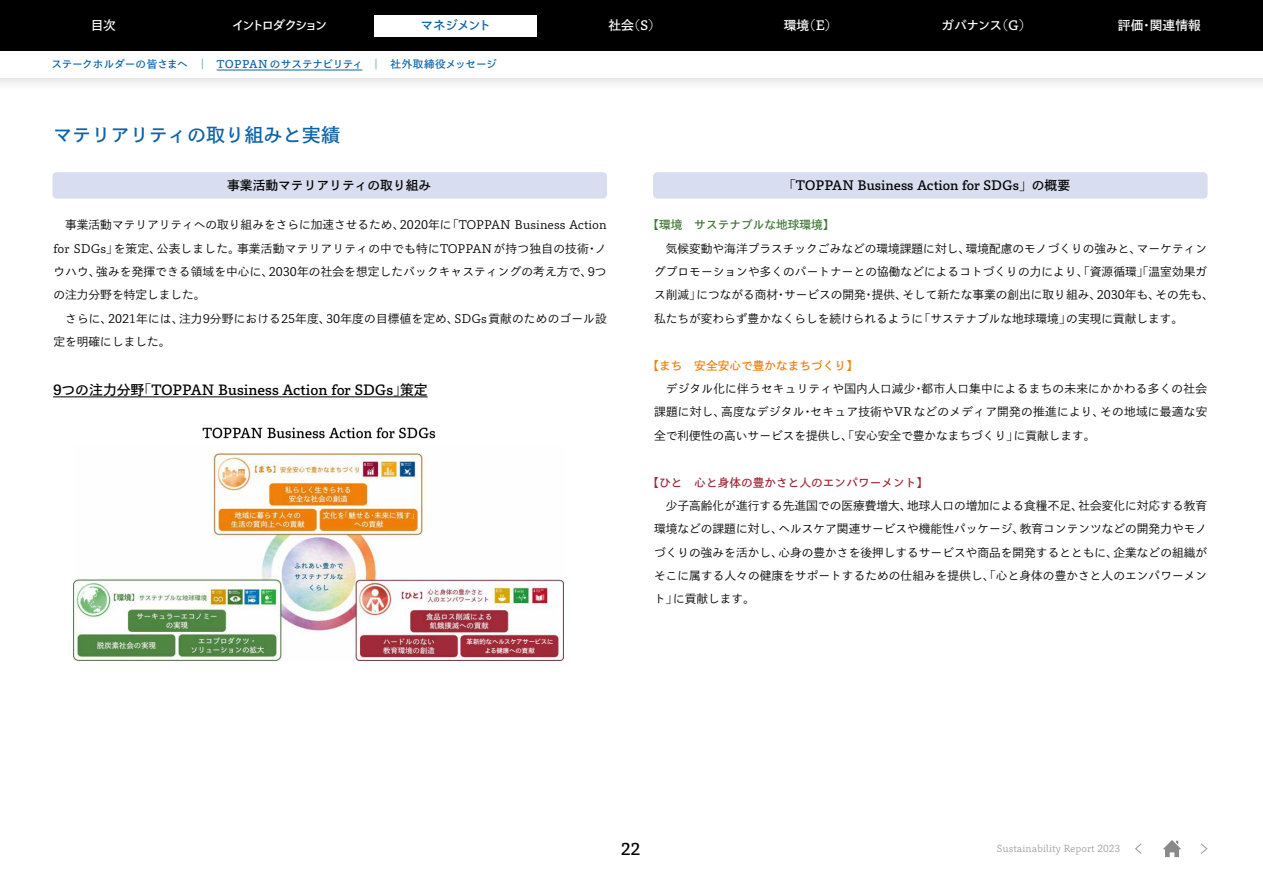
<style>
.page{position:relative;width:1263px;height:893px;background:#fff}
.page>*{position:absolute;margin:0;border:0;box-sizing:border-box;transform-origin:0 0}
.t1{font:19.2px "P Bunkyu Go Pr 6 N DB";color:#0d63aa}
.t2{font:15.9px "P Bunkyu Go Pr 6 N DB";color:#000}
.t3{font:13.8px "P Bunkyu Go Pr 6 N DB";color:#000}
.t4{font:12.75px "P Bunkyu Go Pr 6 N DB";color:#000}
.t5{font:12.75px "P Bunkyu Go Pr 6 N DB";letter-spacing:-.095em;color:#fff}
.t6{font:12.75px "P Bunkyu Go Pr 6 N DB";letter-spacing:-.205em;color:#fff}
.t7{font:12.75px "P Bunkyu Go Pr 6 N DB";letter-spacing:-.07em;color:#0d63aa}
.t8{font:11.7px/23.4px "P Bunkyu Go Pr 6 N R";color:#000;text-align:justify}
.t9{font:11.7px "P Bunkyu Go Pr 6 N DB";color:#9f2937}
.t10{font:11.7px "P Bunkyu Go Pr 6 N DB";color:#f07f09}
.t11{font:11.7px "P Bunkyu Go Pr 6 N DB";color:#407636}
.t12{font:10.65px "P Bunkyu Go Pr 6 N DB";letter-spacing:-.005em;color:#0d63aa}
.t13{font:9.6px "P Bunkyu Go Pr 6 N R";color:#9fa0a0}
.t14{font:6.45px/8.6px "P Bunkyu Go Pr 6 N DB";letter-spacing:-.02em;color:#fff;text-align:center}
</style>
<div class="page">
<svg style="left:1135px;top:843px;width:7px;height:11px"></svg>
<svg style="left:1201px;top:843px;width:7px;height:11px"></svg>
<svg style="left:1163px;top:840px;width:18px;height:17px"></svg>
<hr style="left:53px;top:396px;width:375px;height:1px;background:#000">
<img style="left:74px;top:452px;width:489px;height:209px">
<img style="left:202px;top:427px;width:234px;height:12px">
<div style="left:52px;top:172px;width:555px;height:27px;background:#d8ddef;border-radius:4px"></div>
<div style="left:653px;top:172px;width:554px;height:27px;background:#d8ddef;border-radius:4px"></div>
<div style="left:466px;top:637px;width:87px;height:17px;background:#9f2937"></div>
<div style="left:0;top:37px;width:1263px;height:55px;background:#000;opacity:.2"></div>
<div style="left:0;top:51px;width:1263px;height:27px;background:#fff"></div>
<div style="left:0;top:0;width:1263px;height:51px;background:#000"></div>
<div style="left:374px;top:15px;width:163px;height:21px;background:#fff"></div>
<hr style="left:217px;top:70px;width:145px;height:1px;background:#0d63aa">
<p class="t5" style="left:91px;top:19px;width:27px">目次</p>
<p class="t6" style="left:232px;top:19px;width:97px">イントロダクション</p>
<p class="t7" style="left:421px;top:19px;width:72px">マネジメント</p>
<p class="t5" style="left:608px;top:19px;width:54px">社会（S）</p>
<p class="t5" style="left:784px;top:19px;width:55px">環境（E）</p>
<p class="t5" style="left:941px;top:19px;width:92px">ガバナンス（G）</p>
<p class="t5" style="left:1118px;top:19px;width:84px">評価・関連情報</p>
<p class="t12" style="left:51px;top:59px;width:447px">ステークホルダーの皆さまへ　｜　TOPPAN のサステナビリティ　｜　社外取締役メッセージ</p>
<h1 class="t1" style="left:53px;top:124px;width:289px">マテリアリティの取り組みと実績</h1>
<p class="t4" style="left:227px;top:178px;width:206px">事業活動マテリアリティの取り組み</p>
<p class="t4" style="left:783px;top:178px;width:288px">「TOPPAN Business Action for SDGs」の概要</p>
<p class="t8" style="left:54px;top:214px;width:555px;text-indent:12px">事業活動マテリアリティへの取り組みをさらに加速させるため、2020年に「TOPPAN Business Action for SDGs」を策定、公表しました。事業活動マテリアリティの中でも特にTOPPAN が持つ独自の技術・ノウハウ、強みを発揮できる領域を中心に、2030年の社会を想定したバックキャスティングの考え方で、9つの注力分野を特定しました。</p>
<p class="t8" style="left:54px;top:307px;width:555px;text-indent:12px">さらに、2021年には、注力9分野における25年度、30年度の目標値を定め、SDGs貢献のためのゴール設定を明確にしました。</p>
<p class="t3" style="left:53px;top:382px;width:376px">9つの注力分野「TOPPAN Business Action for SDGs」策定</p>
<p class="t14" style="left:467px;top:638px;width:88px">革新的なヘルスケアサービスによる健康への貢献</p>
<p class="t11" style="left:647px;top:218px;width:189px">【環境　サステナブルな地球環境】</p>
<p class="t8" style="left:654px;top:237px;width:561px;text-align:left;text-indent:12px">気候変動や海洋プラスチックごみなどの環境課題に対し、環境配慮のモノづくりの強みと、マーケティングプロモーションや多くのパートナーとの協働などによるコトづくりの力により、「資源循環」「温室効果ガス削減」につながる商材・サービスの開発・提供、そして新たな事業の創出に取り組み、2030年も、その先も、私たちが変わらず豊かなくらしを続けられるように「サステナブルな地球環境」の実現に貢献します。</p>
<p class="t10" style="left:647px;top:359px;width:212px">【まち　安全安心で豊かなまちづくり】</p>
<p class="t8" style="left:654px;top:377px;width:555px;text-indent:12px">デジタル化に伴うセキュリティや国内人口減少・都市人口集中によるまちの未来にかかわる多くの社会課題に対し、高度なデジタル・セキュア技術やVR などのメディア開発の推進により、その地域に最適な安全で利便性の高いサービスを提供し、「安心安全で豊かなまちづくり」に貢献します。</p>
<p class="t9" style="left:647px;top:476px;width:282px">【ひと　心と身体の豊かさと人のエンパワーメント】</p>
<p class="t8" style="left:654px;top:494px;width:555px;text-indent:12px">少子高齢化が進行する先進国での医療費増大、地球人口の増加による食糧不足、社会変化に対応する教育環境などの課題に対し、ヘルスケア関連サービスや機能性パッケージ、教育コンテンツなどの開発力やモノづくりの強みを活かし、心身の豊かさを後押しするサービスや商品を開発するとともに、企業などの組織がそこに属する人々の健康をサポートするための仕組みを提供し、「心と身体の豊かさと人のエンパワーメント」に貢献します。</p>
<h2 class="t2" style="left:621px;top:840px;width:21px">22</h2>
<p class="t13" style="left:997px;top:843px;width:125px">Sustainability Report 2023</p>
</div>
